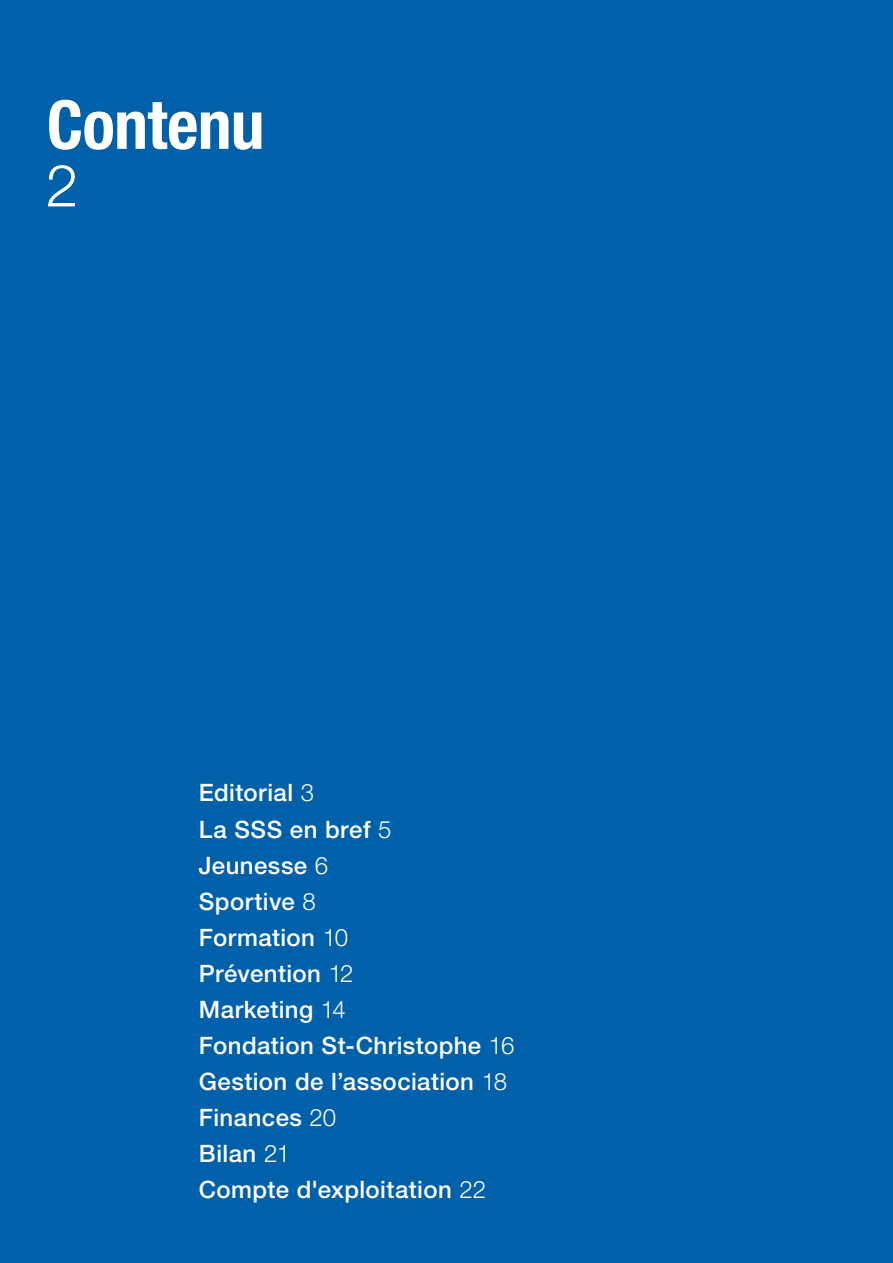
<style>
.page{position:relative;width:893px;height:1263px;background:#0060a9}
.page>*{position:absolute;margin:0;border:0;box-sizing:border-box;transform-origin:0 0}
.t1{font:700 condensed 67.5px "Helvetica Neue LT Std";color:#fff}
.t2{font:300 58.5px "Helvetica Neue LT Std";color:#fff}
.t3{font:500 24px/36px "Helvetica Neue LT Std";letter-spacing:.015em;color:#fff}
.s1{font-weight:300}
</style>
<div class="page">
<h1 class="t1" style="left:47px;top:84px;width:219px">Contenu</h1>
<h2 class="t2" style="left:46px;top:150px;width:34px">2</h2>
<p class="t3" style="left:199px;top:775px;width:317px">Editorial <span class="s1">3<br></span>La SSS en bref <span class="s1">5<br></span>Jeunesse <span class="s1">6<br></span>Sportive <span class="s1">8<br></span>Formation <span class="s1">10<br></span>Prévention <span class="s1">12<br></span>Marketing <span class="s1">14<br></span>Fondation St-Christophe <span class="s1">16<br></span>Gestion de l’association <span class="s1">18<br></span>Finances <span class="s1">20<br></span>Bilan <span class="s1">21<br></span>Compte d'exploitation <span class="s1">22</span></p>
</div>
